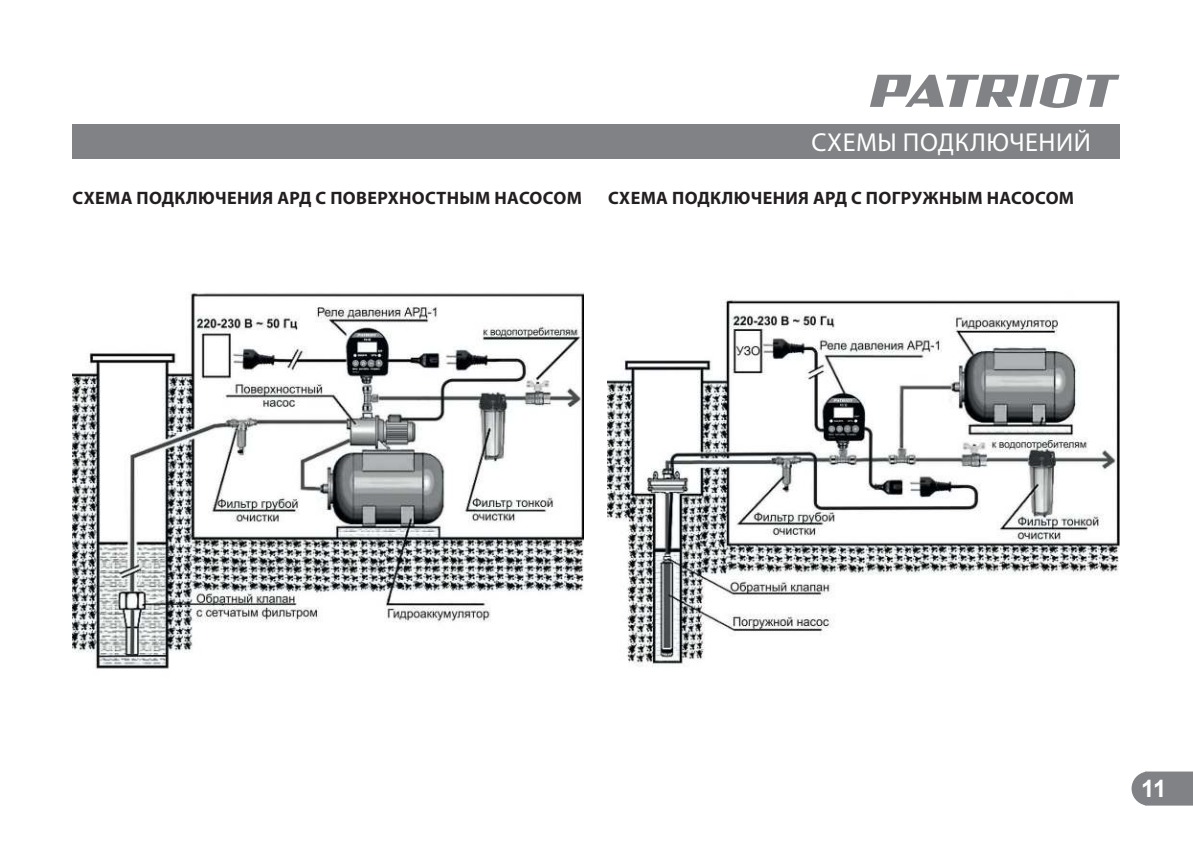
<style>
.page{position:relative;width:1193px;height:843px;background:#fff}
.page>*{position:absolute;margin:0;border:0;box-sizing:border-box;transform-origin:0 0}
.t1{font:26px "Myriad Pro";letter-spacing:.02em;color:#fff}
.t2{font:700 24px "Arial";color:#fff}
.t3{font:700 18px "Myriad Pro";letter-spacing:.02em;color:#231f20}
</style>
<div class="page">
<svg style="left:1131px;top:771px;width:61px;height:34px;background:#8a8c8e"></svg>
<svg style="left:870px;top:74px;width:249px;height:34px"></svg>
<img style="left:608px;top:299px;width:511px;height:368px">
<img style="left:72px;top:292px;width:512px;height:377px">
<div style="left:72px;top:124px;width:1047px;height:34px;background:#808285"></div>
<h1 class="t1" style="left:811px;top:130px;width:281px">СХЕМЫ ПОДКЛЮЧЕНИЙ</h1>
<p class="t3" style="left:72px;top:189px;width:511px">СХЕМА ПОДКЛЮЧЕНИЯ АРД С ПОВЕРХНОСТНЫМ НАСОСОМ</p>
<p class="t3" style="left:608px;top:189px;width:467px">СХЕМА ПОДКЛЮЧЕНИЯ АРД С ПОГРУЖНЫМ НАСОСОМ</p>
<h2 class="t2" style="left:1141px;top:774px;width:27px">11</h2>
</div>
